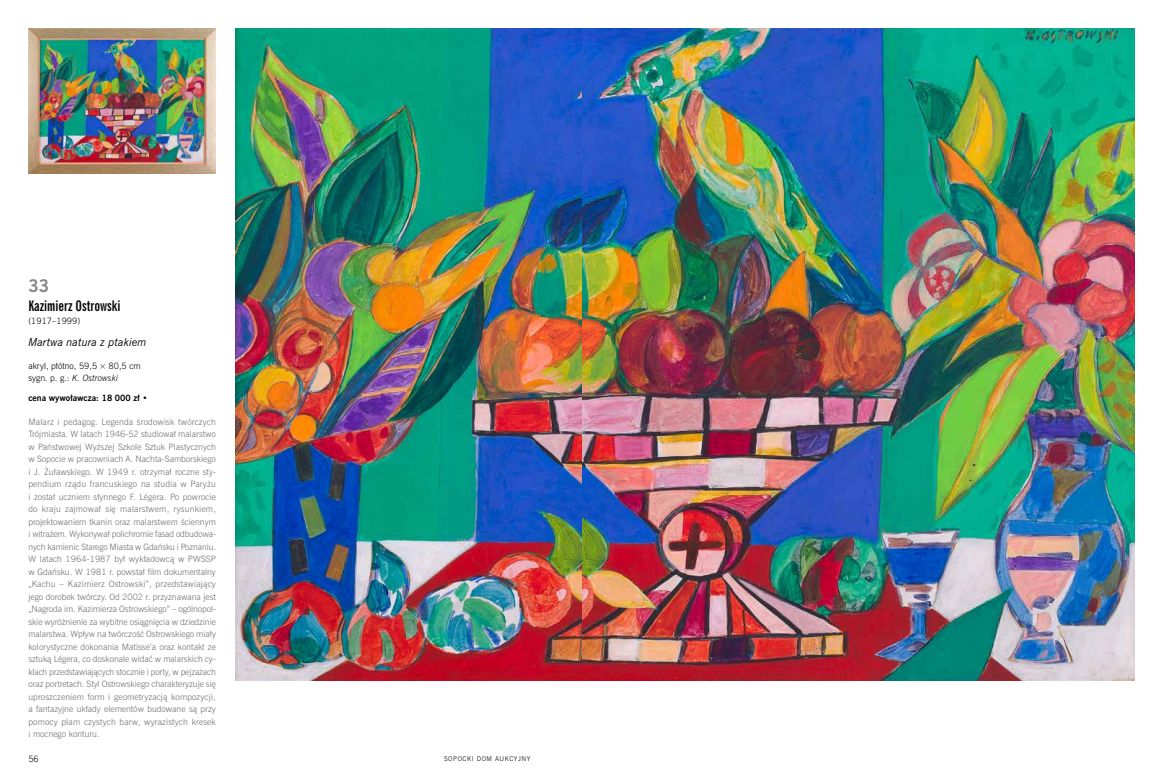
<style>
.page{position:relative;width:1163px;height:780px;background:#fff}
.page>*{position:absolute;margin:0;border:0;box-sizing:border-box;transform-origin:0 0}
.t1{font:700 16px "News Goth PL";color:#878787}
.t2{font:700 13px "News Goth X Cn PL";color:#000}
.t3{font:italic 10px "News Goth PL";color:#000}
.t4{font:8px/12.5px "News Goth Lt PL";letter-spacing:.015em;color:#706f6f;text-align:justify}
.t5{font:8px/12.5px "News Goth Lt PL";color:#000}
.t6{font:700 8px "News Goth PL";color:#000}
.t7{font:6px "News Goth Lt PL";letter-spacing:.1em;color:#000}
.s1{font-style:italic}
</style>
<div class="page">
<img style="left:581px;top:28px;width:553px;height:652px">
<img style="left:236px;top:28px;width:345px;height:652px">
<img style="left:28px;top:28px;width:188px;height:145px">
<h1 class="t1" style="left:28px;top:275px;width:23px">33</h1>
<h2 class="t2" style="left:28px;top:297px;width:94px">Kazimierz Ostrowski</h2>
<p class="t5" style="left:28px;top:314px;width:53px">(1917–1999)</p>
<p class="t3" style="left:28px;top:335px;width:120px">Martwa natura z ptakiem</p>
<p class="t5" style="left:28px;top:359px;width:114px">akryl, płótno, 59,5 × 80,5 cm sygn. p. g.: <span class="s1">K. Ostrowski</span></p>
<p class="t6" style="left:28px;top:392px;width:121px">cena wywoławcza: 18 000 zł •</p>
<p class="t4" style="left:28px;top:415px;width:189px">Malarz i pedagog. Legenda środowisk twórczych Trójmiasta. W latach 1946-52 studiował malarstwo w Państwowej Wyższej Szkole Sztuk Plastycznych w Sopocie w pracowniach A. Nachta-Samborskiego i J. Żuławskiego. W 1949 r. otrzymał roczne sty&shy;pendium rządu francuskiego na studia w Paryżu i został uczniem słynnego F. Légera. Po powrocie do kraju zajmował się malarstwem, rysunkiem, projektowaniem tkanin oraz malarstwem ściennym i witrażem. Wykonywał polichromie fasad odbudowa&shy;nych kamienic Starego Miasta w Gdańsku i Poznaniu.<br>W latach 1964-1987 był wykładowcą w PWSSP w Gdańsku. W 1981 r. powstał film dokumentalny „Kachu – Kazimierz Ostrowski”, przedstawiający jego dorobek twórczy. Od 2002 r. przyznawana jest „Nagroda im. Kazimierza Ostrowskiego” – ogólnopol&shy;skie wyróżnienie za wybitne osiągnięcia w dziedzinie malarstwa. Wpływ na twórczość Ostrowskiego miały kolorystyczne dokonania Matisse’a oraz kontakt ze sztuką Légera, co doskonale widać w malarskich cy&shy;klach przedstawiających stocznie i porty, w pejzażach oraz portretach. Styl Ostrowskiego charakteryzuje się uproszczeniem form i geometryzacją kompozycji, a fantazyjne układy elementów budowane są przy pomocy plam czystych barw, wyrazistych kresek i mocnego konturu.</p>
<p class="t5" style="left:28px;top:752px;width:12px">56</p>
<p class="t7" style="left:444px;top:754px;width:88px">sopocki dom aukcyjny</p>
</div>
